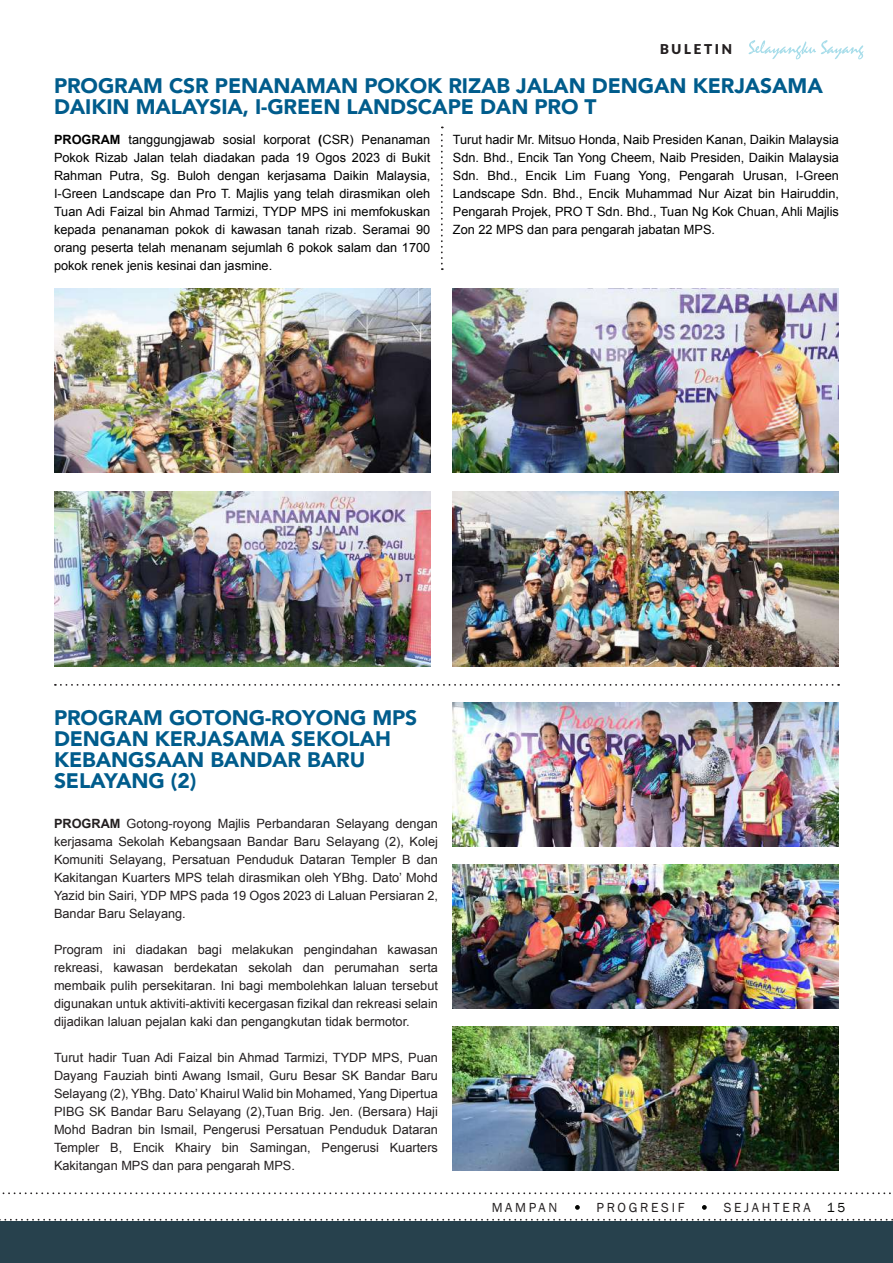
<style>
.page{position:relative;width:893px;height:1263px;background:#fff}
.page>*{position:absolute;margin:0;border:0;box-sizing:border-box;transform-origin:0 0}
.t1{font:900 21px/21px "Avenir";letter-spacing:-.005em;color:#005c8c}
.t2{font:13.5px "Franklin Gothic";letter-spacing:.2em;color:#231f20}
.t3{font:900 13.5px "Lato";letter-spacing:.2em;color:#231f20}
.t4{font:12.75px/18px "Arial";color:#231f20;text-align:justify}
.t5{font:12.75px/18px "Arial";color:#000;text-align:justify}
.s1{font-weight:700}
.s2{color:#040503}
</style>
<div class="page">
<svg style="left:0;top:1219px;width:893px;height:1px"></svg>
<svg style="left:2px;top:1192px;width:889px;height:2px"></svg>
<div style="left:0;top:1221px;width:893px;height:42px;background:#27414d"></div>
<svg style="left:748px;top:40px;width:115px;height:19px"></svg>
<svg style="left:55px;top:684px;width:784px;height:2px"></svg>
<img style="left:453px;top:702px;width:386px;height:144px">
<img style="left:453px;top:864px;width:386px;height:144px">
<img style="left:453px;top:1026px;width:386px;height:144px">
<img style="left:54px;top:492px;width:376px;height:174px">
<img style="left:54px;top:288px;width:376px;height:184px">
<svg style="left:441px;top:127px;width:2px;height:143px"></svg>
<img style="left:453px;top:492px;width:386px;height:174px">
<img style="left:453px;top:288px;width:386px;height:184px">
<svg style="left:575px;top:1205px;width:5px;height:5px"></svg>
<svg style="left:702px;top:1205px;width:5px;height:5px"></svg>
<p class="t3" style="left:660px;top:41px;width:74px">BULETIN</p>
<h1 class="t1" style="left:54px;top:75px;width:770px">PROGRAM CSR PENANAMAN POKOK RIZAB JALAN DENGAN KERJASAMA<br>DAIKIN MALAYSIA, I-GREEN LANDSCAPE DAN PRO T</h1>
<p class="t5" style="left:54px;top:131px;width:378px"><span class="s1">PROGRAM</span> tanggungjawab sosial korporat <span class="s1">(</span>CSR) Penanaman Pokok Rizab Jalan telah diadakan pada 19 Ogos 2023 di Bukit Rahman Putra, Sg. Buloh dengan kerjasama Daikin Malaysia, I-Green Landscape dan Pro T. Majlis yang telah dirasmikan oleh Tuan Adi Faizal bin Ahmad Tarmizi, TYDP MPS ini memfokuskan kepada penanaman pokok di kawasan tanah rizab. Seramai 90 orang peserta telah menanam sejumlah 6 pokok salam dan 1700 pokok renek jenis kesinai dan jasmine.</p>
<p class="t5" style="left:453px;top:131px;width:388px">Turut hadir Mr. Mitsuo Honda, Naib Presiden Kanan, Daikin Malaysia Sdn. Bhd., Encik Tan Yong Cheem, Naib Presiden, Daikin Malaysia Sdn. Bhd., Encik Lim Fuang Yong, Pengarah Urusan, I-Green Landscape Sdn. Bhd., Encik Muhammad Nur Aizat bin Hairuddin, Pengarah Projek, PRO T Sdn. Bhd., Tuan Ng Kok Chuan, Ahli Majlis Zon 22 MPS dan para pengarah jabatan MPS.</p>
<h1 class="t1" style="left:54px;top:707px;width:365px">PROGRAM GOTONG-ROYONG MPS<br>DENGAN KERJASAMA SEKOLAH<br>KEBANGSAAN BANDAR BARU<br>SELAYANG (2)</h1>
<p class="t4" style="left:54px;top:815px;width:385px"><span class="s1">PROGRAM</span> Gotong-royong Majlis Perbandaran Selayang dengan kerjasama Sekolah Kebangsaan Bandar Baru Selayang (2), Kolej Komuniti Selayang, Persatuan Penduduk Dataran Templer B dan Kakitangan Kuarters MPS telah dirasmikan oleh YBhg. Dato’ Mohd Yazid bin Sairi, YDP MPS pada 19 Ogos 2023 di Laluan Persiaran 2, Bandar Baru Selayang.</p>
<p class="t4" style="left:54px;top:941px;width:385px">Program ini diadakan bagi melakukan pengindahan kawasan rekreasi, kawasan berdekatan sekolah dan perumahan serta membaik pulih persekitaran. Ini bagi membolehkan laluan tersebut digunakan untuk aktiviti-aktiviti kecergasan fizikal dan rekreasi selain dijadikan laluan pejalan kaki dan pengangkutan tidak bermotor.</p>
<p class="t4" style="left:54px;top:1049px;width:385px">Turut hadir Tuan Adi Faizal bin Ahmad Tarmizi, TYDP MPS, Puan Dayang Fauziah binti Awang Ismail, Guru Besar SK Bandar Baru Selayang (2), YBhg. Dato’ Khairul Walid bin Mohamed, Yang Dipertua PIBG SK Bandar Baru Selayang (2),Tuan Brig. Jen. (Bersara) Haji Mohd Badran bin Ismail, Pengerusi Persatuan Penduduk Dataran Templer B, Encik Khairy bin Samingan, Pengerusi Kuarters Kakitangan MPS dan para pengarah MPS.</p>
<p class="t2" style="left:492px;top:1199px;width:67px">MAMPAN</p>
<p class="t2" style="left:597px;top:1199px;width:90px">PROGRESIF</p>
<p class="t2" style="left:724px;top:1199px;width:123px">SEJAHTERA <span class="s2">15</span></p>
</div>
